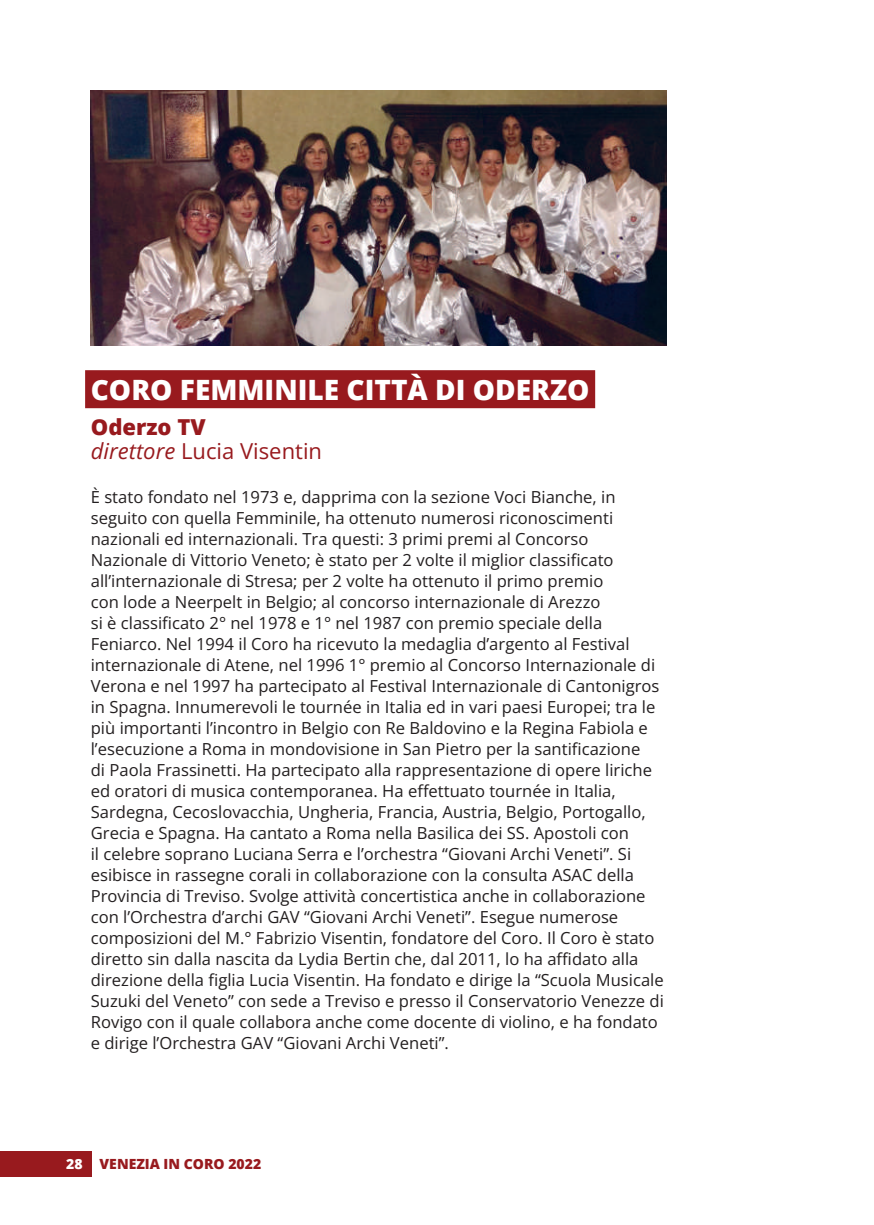
<style>
.page{position:relative;width:874px;height:1225px;background:#fff}
.page>*{position:absolute;margin:0;border:0;box-sizing:border-box;transform-origin:0 0}
.t1{font:800 28px "Open Sans";color:#fff}
.t2{font:22px/24px "Open Sans";color:#981a1e}
.t3{font:16.6px/21px "Open Sans";color:#231f20}
.t4{font:800 14px "Open Sans";color:#981a1e}
.s1{font-weight:800}
.s2{font-style:italic}
.s3{color:#fff}
</style>
<div class="page">
<div style="left:0;top:1151px;width:91px;height:25px;background:#981a1e"></div>
<div style="left:85px;top:370px;width:510px;height:38px;background:#981a1e"></div>
<img style="left:91px;top:91px;width:575px;height:255px">
<h1 class="t1" style="left:91px;top:368px;width:500px">CORO FEMMINILE CITTÀ DI ODERZO</h1>
<h2 class="t2" style="left:91px;top:414px;width:233px"><span class="s1">Oderzo TV<br></span><span class="s2">direttore</span> Lucia Visentin</h2>
<p class="t3" style="left:91px;top:486px;width:574px">È stato fondato nel 1973 e, dapprima con la sezione Voci Bianche, in seguito con quella Femminile, ha ottenuto numerosi riconoscimenti nazionali ed internazionali. Tra questi: 3 primi premi al Concorso Nazionale di Vittorio Veneto; è stato per 2 volte il miglior classificato all’internazionale di Stresa; per 2 volte ha ottenuto il primo premio<br>con lode a Neerpelt in Belgio; al concorso internazionale di Arezzo<br>si è classificato 2° nel 1978 e 1° nel 1987 con premio speciale della Feniarco. Nel 1994 il Coro ha ricevuto la medaglia d’argento al Festival internazionale di Atene, nel 1996 1° premio al Concorso Internazionale di Verona e nel 1997 ha partecipato al Festival Internazionale di Cantonigros in Spagna. Innumerevoli le tournée in Italia ed in vari paesi Europei; tra le più importanti l’incontro in Belgio con Re Baldovino e la Regina Fabiola e l’esecuzione a Roma in mondovisione in San Pietro per la santificazione<br>di Paola Frassinetti. Ha partecipato alla rappresentazione di opere liriche ed oratori di musica contemporanea. Ha effettuato tournée in Italia, Sardegna, Cecoslovacchia, Ungheria, Francia, Austria, Belgio, Portogallo, Grecia e Spagna. Ha cantato a Roma nella Basilica dei SS. Apostoli con<br>il celebre soprano Luciana Serra e l’orchestra “Giovani Archi Veneti”. Si esibisce in rassegne corali in collaborazione con la consulta ASAC della Provincia di Treviso. Svolge attività concertistica anche in collaborazione con l’Orchestra d’archi GAV “Giovani Archi Veneti”. Esegue numerose composizioni del M.° Fabrizio Visentin, fondatore del Coro. Il Coro è stato diretto sin dalla nascita da Lydia Bertin che, dal 2011, lo ha affidato alla direzione della figlia Lucia Visentin. Ha fondato e dirige la “Scuola Musicale Suzuki del Veneto” con sede a Treviso e presso il Conservatorio Venezze di Rovigo con il quale collabora anche come docente di violino, e ha fondato e dirige l’Orchestra GAV “Giovani Archi Veneti”.</p>
<p class="t4" style="left:66px;top:1153px;width:196px"><span class="s3">28</span> VENEZIA IN CORO 2022</p>
</div>
